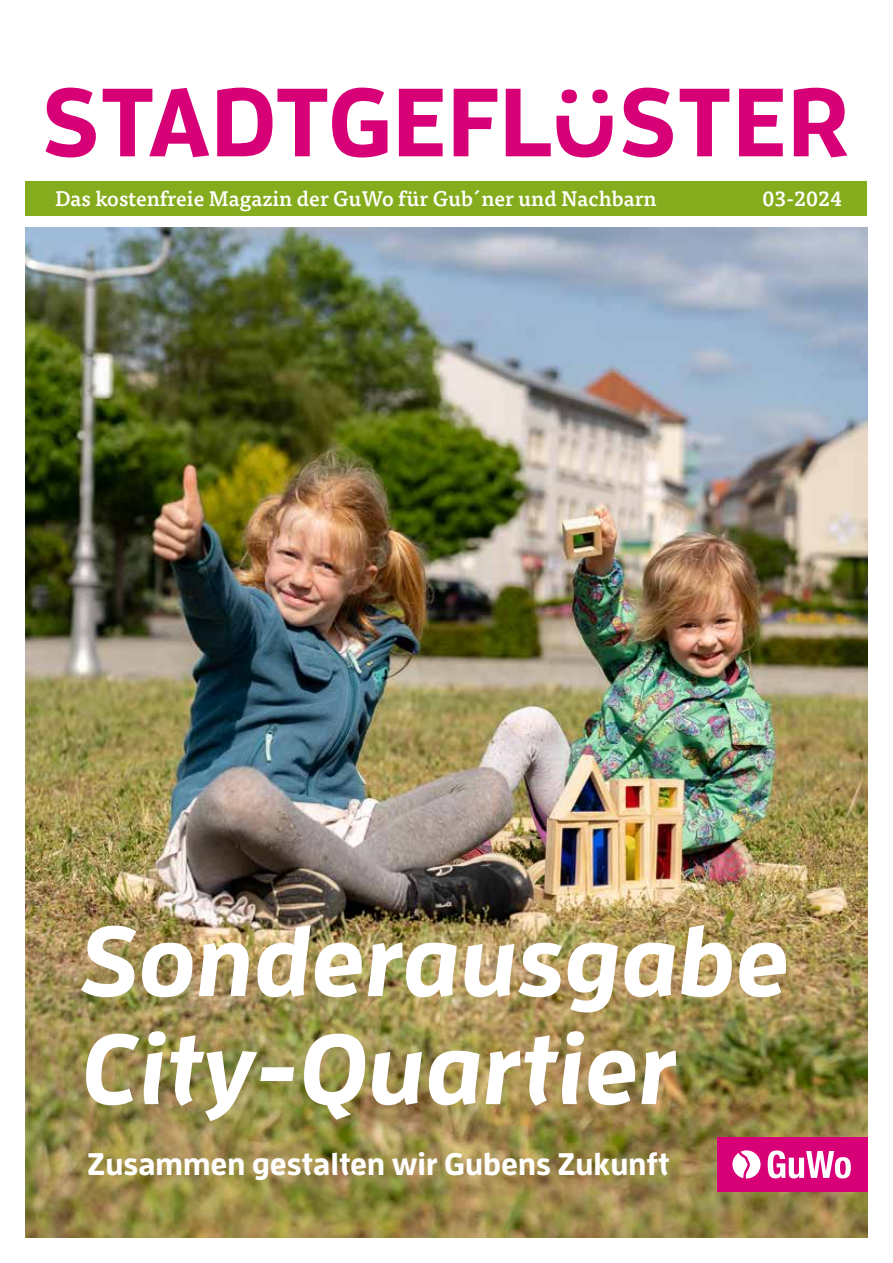
<style>
.page{position:relative;width:893px;height:1263px;background:#fff}
.page>*{position:absolute;margin:0;border:0;box-sizing:border-box;transform-origin:0 0}
.t1{font:italic 700 99px/108px "Enzo OT";color:#fff}
.t2{font:700 31.2px "Enzo OT";color:#fff}
.t3{font:500 21px "Tisa Pro";color:#fff}
</style>
<div class="page">
<img style="left:26px;top:228px;width:841px;height:1009px">
<div style="left:716px;top:1137px;width:151px;height:54px;background:#d70077"></div>
<svg style="left:768px;top:1150px;width:83px;height:28px"></svg>
<svg style="left:732px;top:1150px;width:28px;height:28px"></svg>
<svg style="left:45px;top:88px;width:802px;height:69px"></svg>
<div style="left:26px;top:181px;width:841px;height:34px;background:#85ac1c"></div>
<p class="t3" style="left:55px;top:182px;width:603px">Das kostenfreie Magazin der GuWo für Gub´ner und Nachbarn</p>
<p class="t3" style="left:762px;top:182px;width:81px">03-2024</p>
<h1 class="t1" style="left:81px;top:906px;width:711px">Sonderausgabe<br>City-Quartier</h1>
<h2 class="t2" style="left:87px;top:1144px;width:584px">Zusammen gestalten wir Gubens Zukunft</h2>
</div>
